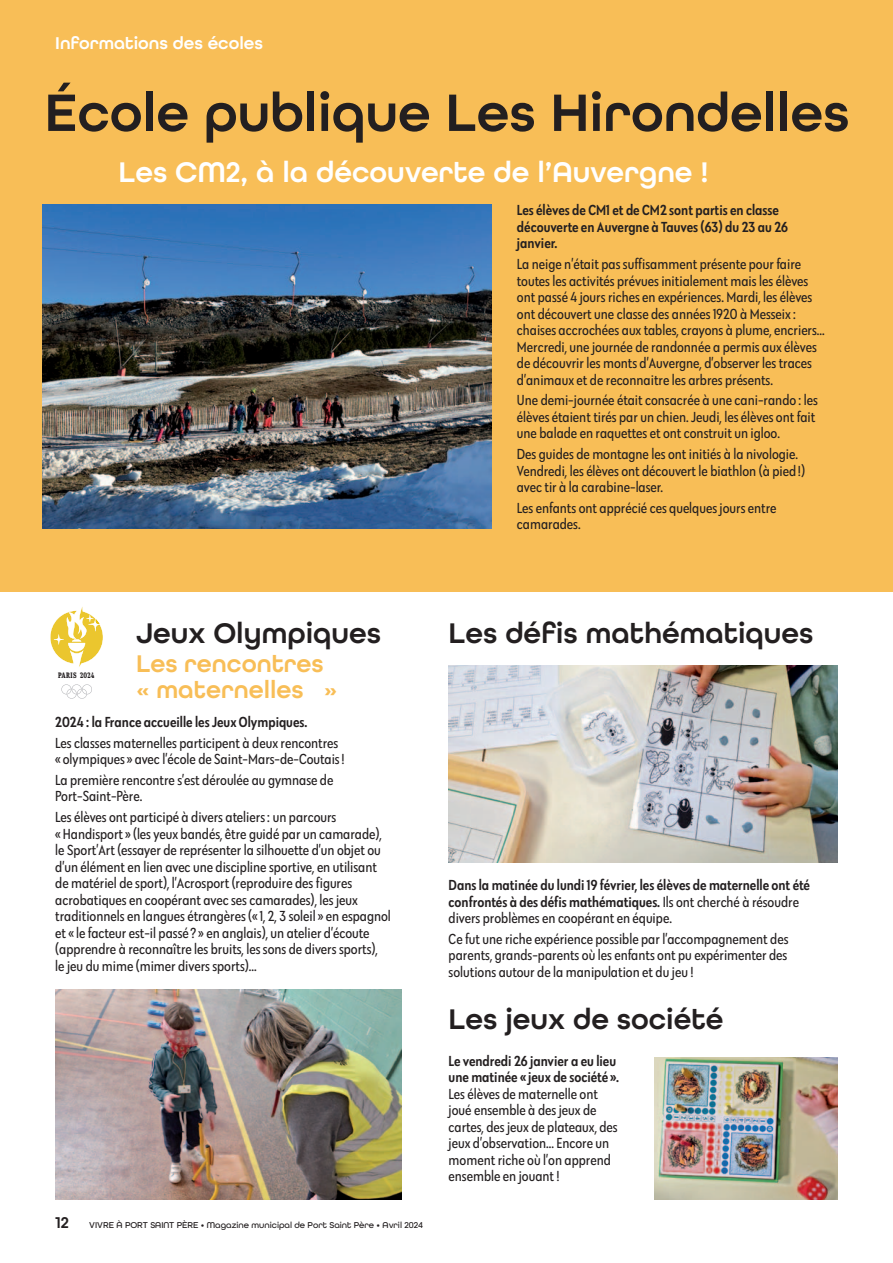
<style>
.page{position:relative;width:893px;height:1263px;background:#fff}
.page>*{position:absolute;margin:0;border:0;box-sizing:border-box;transform-origin:0 0}
.t1{font:600 55.5px "All Round Gothic";color:#231f20}
.t2{font:600 30px "All Round Gothic";color:#231f20}
.t3{font:600 30px "All Round Gothic";color:#fff}
.t4{font:600 25.5px/25.5px "All Round Gothic";color:#f8be57}
.t5{font:600 18px "All Round Gothic";color:#fff}
.t6{font:condensed 15px/16.5px "Galatea";color:#231f20}
.t7{font:500 condensed 15px/16.5px "Galatea";color:#231f20}
.t8{font:500 9px "All Round Gothic";color:#231f20}
.t9{font:italic 800 7.95px "Abril Text";letter-spacing:.06em;color:#231f20;scale:.75 1}
.s1{font-weight:600;font-size:16.5px}
.s2{font-weight:400}
</style>
<div class="page">
<div style="left:0;top:0;width:893px;height:592px;background:#f8be57"></div>
<img style="left:43px;top:204px;width:448px;height:325px">
<img style="left:449px;top:665px;width:389px;height:197px">
<svg style="left:61px;top:684px;width:31px;height:15px"></svg>
<svg style="left:50px;top:607px;width:53px;height:60px"></svg>
<img style="left:55px;top:989px;width:347px;height:210px">
<img style="left:655px;top:1057px;width:183px;height:142px">
<p class="t5" style="left:55px;top:36px;width:209px">Informations des écoles</p>
<h1 class="t1" style="left:45px;top:91px;width:806px">École publique Les Hirondelles</h1>
<h2 class="t3" style="left:119px;top:160px;width:592px">Les CM2, à la découverte de l’Auvergne !</h2>
<p class="t7" style="left:517px;top:203px;width:273px">Les élèves de CM1 et de CM2 sont partis en classe découverte en Auvergne à Tauves (63) du 23 au 26 janvier.</p>
<p class="t6" style="left:517px;top:257px;width:309px">La neige n’était pas suffisamment présente pour faire toutes les activités prévues initialement mais les élèves ont passé 4 jours riches en expériences. Mardi, les élèves ont découvert une classe des années 1920 à Messeix : chaises accrochées aux tables, crayons à plume, encriers...<br>Mercredi, une journée de randonnée a permis aux élèves de découvrir les monts d’Auvergne, d’observer les traces d’animaux et de reconnaitre les arbres présents.</p>
<p class="t6" style="left:517px;top:393px;width:303px">Une demi-journée était consacrée à une cani-rando : les élèves étaient tirés par un chien. Jeudi, les élèves ont fait une balade en raquettes et ont construit un igloo.</p>
<p class="t6" style="left:517px;top:447px;width:290px">Des guides de montagne les ont initiés à la nivologie.<br>Vendredi, les élèves ont découvert le biathlon (à pied !) avec tir à la carabine-laser.</p>
<p class="t6" style="left:517px;top:500px;width:261px">Les enfants ont apprécié ces quelques jours entre camarades.</p>
<p class="t9" style="left:58px;top:673px;width:50px">PARIS 2024</p>
<h2 class="t2" style="left:136px;top:622px;width:246px">Jeux Olympiques</h2>
<h2 class="t2" style="left:449px;top:622px;width:366px">Les défis mathématiques</h2>
<h3 class="t4" style="left:136px;top:653px;width:203px">Les rencontres « maternelles »</h3>
<p class="t7" style="left:55px;top:714px;width:254px">2024 : la France accueille les Jeux Olympiques.</p>
<p class="t6" style="left:55px;top:735px;width:291px">Les classes maternelles participent à deux rencontres « olympiques » avec l’école de Saint-Mars-de-Coutais !</p>
<p class="t6" style="left:55px;top:772px;width:280px">La première rencontre s’est déroulée au gymnase de<br>Port-Saint-Père.</p>
<p class="t6" style="left:55px;top:810px;width:337px">Les élèves ont participé à divers ateliers : un parcours<br>« Handisport » (les yeux bandés, être guidé par un camarade), le Sport’Art (essayer de représenter la silhouette d’un objet ou d’un élément en lien avec une discipline sportive, en utilisant de matériel de sport), l’Acrosport (reproduire des figures acrobatiques en coopérant avec ses camarades), les jeux traditionnels en langues étrangères (« 1, 2, 3 soleil » en espagnol et « le facteur est-il passé ? » en anglais), un atelier d’écoute (apprendre à reconnaître les bruits, les sons de divers sports),<br>le jeu du mime (mimer divers sports)...</p>
<p class="t8" style="left:55px;top:1222px;width:369px"><span class="s1">12</span> VIVRE À PORT SAINT PÈRE • Magazine municipal de Port Saint Père • Avril 2024</p>
<p class="t7" style="left:449px;top:878px;width:363px">Dans la matinée du lundi 19 février, les élèves de maternelle ont été confrontés à des défis mathématiques. <span class="s2">Ils ont cherché à résoudre divers problèmes en coopérant en équipe.</span></p>
<p class="t6" style="left:449px;top:931px;width:341px;text-align:justify">Ce fut une riche expérience possible par l’accompagnement des parents, grands-parents où les enfants ont pu expérimenter des solutions autour de la manipulation et du jeu !</p>
<h2 class="t2" style="left:449px;top:1007px;width:276px">Les jeux de société</h2>
<p class="t7" style="left:449px;top:1053px;width:172px">Le vendredi 26 janvier a eu lieu une matinée « jeux de société ».</p>
<p class="t6" style="left:449px;top:1086px;width:171px">Les élèves de maternelle ont joué ensemble à des jeux de cartes, des jeux de plateaux, des jeux d’observation... Encore un moment riche où l’on apprend ensemble en jouant !</p>
</div>
